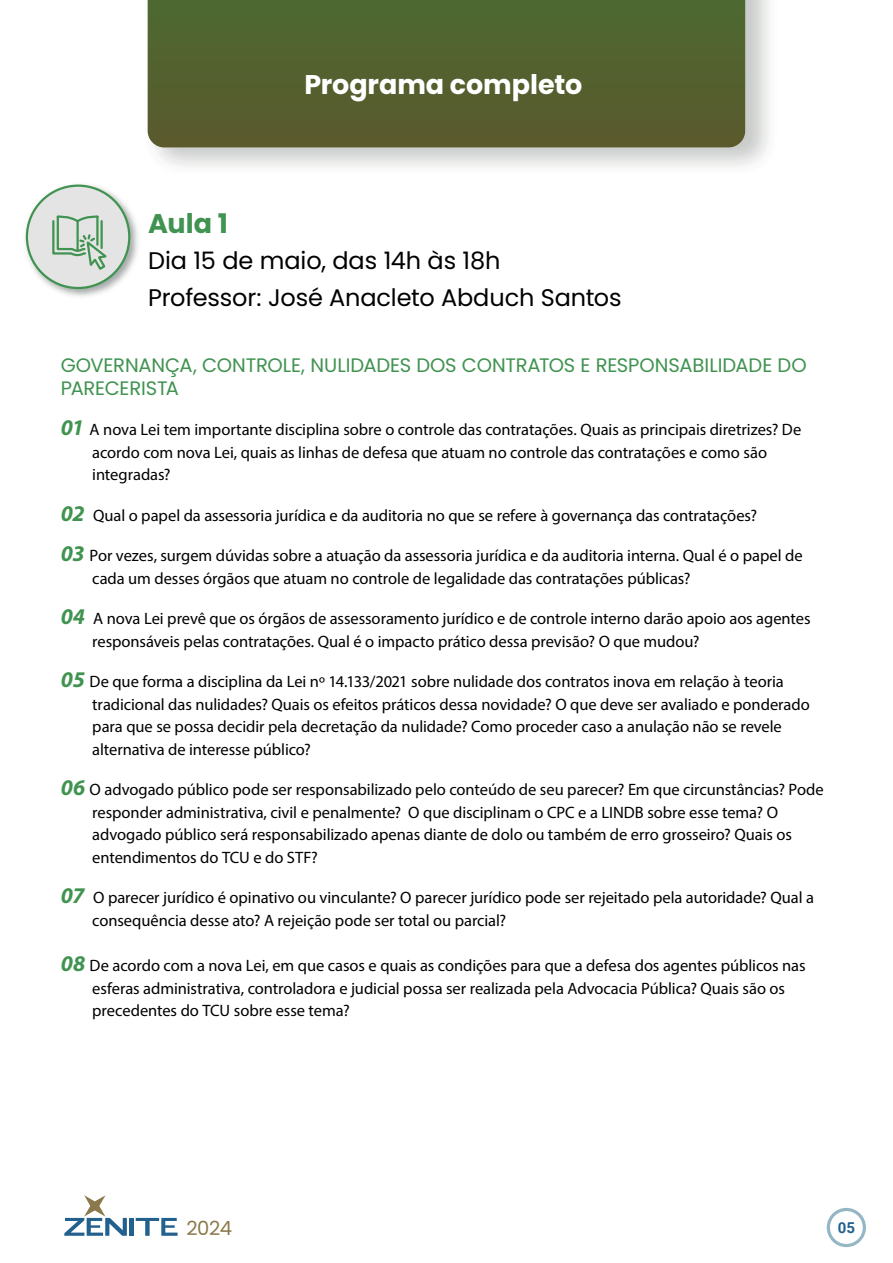
<style>
.page{position:relative;width:893px;height:1263px;background:#fff}
.page>*{position:absolute;margin:0;border:0;box-sizing:border-box;transform-origin:0 0}
.t1{font:700 27px "Poppins";letter-spacing:-.005em;color:#fff}
.t2{font:700 27px "Poppins";color:#409350}
.t3{font:24px/36.3px "Poppins";letter-spacing:-.005em;color:#000001}
.t4{font:19.5px/22.5px "Poppins";letter-spacing:-.01em;color:#409350}
.t5{font:19.5px "Poppins";color:#8b794b}
.t6{font:16.5px/22.5px "Myriad Pro";letter-spacing:-.005em;color:#000001}
.t7{font:700 15px "Roboto";color:#22618d}
.s1{font-weight:700;font-style:italic;font-size:22.5px;color:#409350}
</style>
<div class="page">
<div style="left:129px;top:1218px;width:5px;height:18px;background:#22618d"></div>
<svg style="left:136px;top:1218px;width:42px;height:18px"></svg>
<svg style="left:64px;top:1195px;width:63px;height:41px"></svg>
<div style="left:827px;top:1208px;width:39px;height:39px;border:3px solid #95b6c5;border-radius:50%"></div>
<img style="left:25px;top:184px;width:113px;height:113px">
<div style="left:27px;top:186px;width:102px;height:102px;background:#e3e4e3;border-radius:50%"></div>
<div style="left:26px;top:185px;width:104px;height:104px;border:2px solid #409350;border-radius:50%"></div>
<svg style="left:52px;top:215px;width:55px;height:55px"></svg>
<img style="left:147px;top:0;width:622px;height:167px">
<div style="left:148px;top:0;width:597px;height:148px;background:#53612f"></div>
<div style="left:309px;top:87px;width:276px;height:27px;background:#565e2e"></div>
<h1 class="t1" style="left:304px;top:69px;width:280px">Programa completo</h1>
<h1 class="t1" style="left:307px;top:82px;width:280px">Programa completo</h1>
<h1 class="t2" style="left:148px;top:208px;width:81px">Aula 1</h1>
<h2 class="t3" style="left:148px;top:243px;width:475px">Dia 15 de maio, das 14h às 18h<br>Professor: José Anacleto Abduch Santos</h2>
<p class="t4" style="left:61px;top:354px;width:747px">GOVERNANÇA, CONTROLE, NULIDADES DOS CONTRATOS E RESPONSABILIDADE DO<br>PARECERISTA</p>
<p class="t6" style="left:92px;top:418px;width:710px;text-indent:-31px"><span class="s1">01</span> A nova Lei tem importante disciplina sobre o controle das contratações. Quais as principais diretrizes? De acordo com nova Lei, quais as linhas de defesa que atuam no controle das contratações e como são integradas?</p>
<p class="t6" style="left:61px;top:503px;width:698px"><span class="s1">02</span> Qual o papel da assessoria jurídica e da auditoria no que se refere à governança das contratações?</p>
<p class="t6" style="left:92px;top:544px;width:712px;text-indent:-31px"><span class="s1">03</span> Por vezes, surgem dúvidas sobre a atuação da assessoria jurídica e da auditoria interna. Qual é o papel de cada um desses órgãos que atuam no controle de legalidade das contratações públicas?</p>
<p class="t6" style="left:92px;top:607px;width:720px;text-indent:-32px"><span class="s1">04</span> A nova Lei prevê que os órgãos de assessoramento jurídico e de controle interno darão apoio aos agentes responsáveis pelas contratações. Qual é o impacto prático dessa previsão? O que mudou?</p>
<p class="t6" style="left:92px;top:670px;width:719px;text-indent:-31px"><span class="s1">05</span> De que forma a disciplina da Lei nº 14.133/2021 sobre nulidade dos contratos inova em relação à teoria tradicional das nulidades? Quais os efeitos práticos dessa novidade? O que deve ser avaliado e ponderado para que se possa decidir pela decretação da nulidade? Como proceder caso a anulação não se revele alternativa de interesse público?</p>
<p class="t6" style="left:92px;top:778px;width:733px;text-indent:-32px"><span class="s1">06</span> O advogado público pode ser responsabilizado pelo conteúdo de seu parecer? Em que circunstâncias? Pode responder administrativa, civil e penalmente? O que disciplinam o CPC e a LINDB sobre esse tema? O advogado público será responsabilizado apenas diante de dolo ou também de erro grosseiro? Quais os entendimentos do TCU e do STF?</p>
<p class="t6" style="left:92px;top:886px;width:723px;text-indent:-31px"><span class="s1">07</span> O parecer jurídico é opinativo ou vinculante? O parecer jurídico pode ser rejeitado pela autoridade? Qual a consequência desse ato? A rejeição pode ser total ou parcial?</p>
<p class="t6" style="left:92px;top:954px;width:715px;text-indent:-32px"><span class="s1">08</span> De acordo com a nova Lei, em que casos e quais as condições para que a defesa dos agentes públicos nas esferas administrativa, controladora e judicial possa ser realizada pela Advocacia Pública? Quais são os precedentes do TCU sobre esse tema?</p>
<p class="t5" style="left:186px;top:1217px;width:47px">2024</p>
<p class="t7" style="left:838px;top:1217px;width:19px">05</p>
</div>
